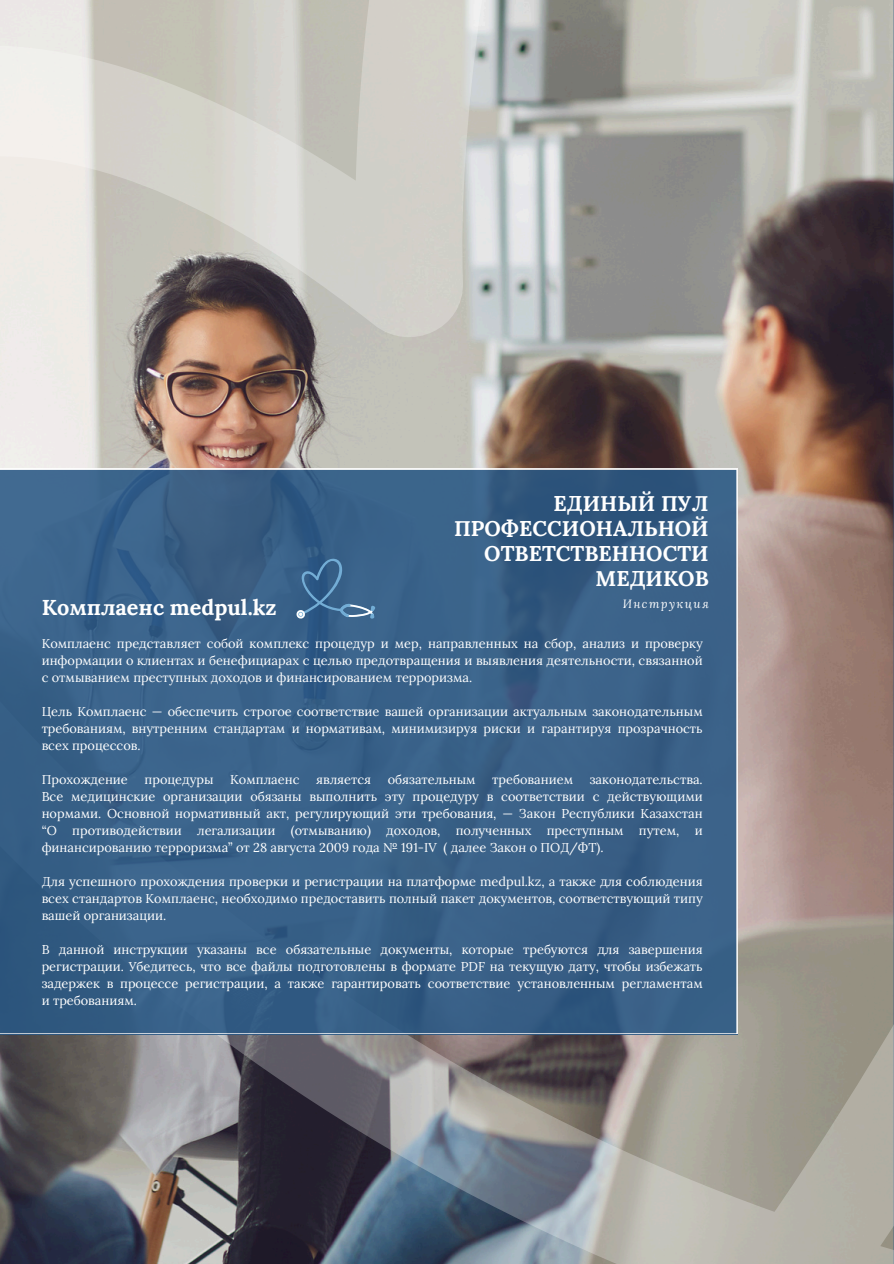
<style>
.page{position:relative;width:894px;height:1264px;background:#fff}
.page>*{position:absolute;margin:0;border:0;box-sizing:border-box;transform-origin:0 0}
.t1{font:700 21.6px "Lora";color:#fff}
.t2{font:700 21.3px/25px "Lora";color:#fff;text-align:right}
.t3{font:12.75px/17px "Lora";color:#fff;text-align:justify}
.t4{font:italic 11.85px "Lora";letter-spacing:.12em;color:#fff}
</style>
<div class="page">
<img style="left:0;top:0;width:893px;height:1263px">
<svg style="left:0;top:469px;width:737px;height:564px;background:#386087"></svg>
<svg style="left:296px;top:557px;width:79px;height:61px;background:#416b93"></svg>
<p class="t2" style="left:454px;top:491px;width:256px">ЕДИНЫЙ ПУЛ<br>ПРОФЕССИОНАЛЬНОЙ<br>ОТВЕТСТВЕННОСТИ<br>МЕДИКОВ</p>
<p class="t4" style="left:622px;top:596px;width:88px">Инструкция</p>
<h1 class="t3" style="left:42px;top:634px;width:662px">Комплаенс представляет собой комплекс процедур и мер, направленных на сбор, анализ и проверку информации о клиентах и бенефициарах с целью предотвращения и выявления деятельности, связанной с отмыванием преступных доходов и финансированием терроризма.</h1>
<p class="t3" style="left:42px;top:702px;width:662px">Цель Комплаенс — обеспечить строгое соответствие вашей организации актуальным законодательным требованиям, внутренним стандартам и нормативам, минимизируя риски и гарантируя прозрачность всех процессов.</p>
<h2 class="t3" style="left:42px;top:770px;width:88px">Прохождение</h2>
<h2 class="t3" style="left:144px;top:770px;width:70px">процедуры</h2>
<h2 class="t3" style="left:230px;top:770px;width:71px">Комплаенс</h2>
<h2 class="t3" style="left:316px;top:770px;width:57px">является</h2>
<h2 class="t3" style="left:387px;top:770px;width:89px">обязательным</h2>
<h2 class="t3" style="left:492px;top:770px;width:82px">требованием</h2>
<p class="t1" style="left:42px;top:593px;width:236px">Комплаенс medpul.kz</p>
<h2 class="t3" style="left:42px;top:770px;width:662px;text-indent:548px">законодательства.<br>Все медицинские организации обязаны выполнить эту процедуру в соответствии с действующими нормами. Основной нормативный акт, регулирующий эти требования, — Закон Республики Казахстан “О противодействии легализации (отмыванию) доходов, полученных преступным путем, и финансированию терроризма” от 28 августа 2009 года № 191-IV ( далее Закон о ПОД/ФТ).</h2>
<p class="t3" style="left:42px;top:872px;width:662px">Для успешного прохождения проверки и регистрации на платформе medpul.kz, а также для соблюдения всех стандартов Комплаенс, необходимо предоставить полный пакет документов, соответствующий типу вашей организации.</p>
<p class="t3" style="left:42px;top:940px;width:662px">В данной инструкции указаны все обязательные документы, которые требуются для завершения регистрации. Убедитесь, что все файлы подготовлены в формате PDF на текущую дату, чтобы избежать задержек в процессе регистрации, а также гарантировать соответствие установленным регламентам и требованиям.</p>
</div>
